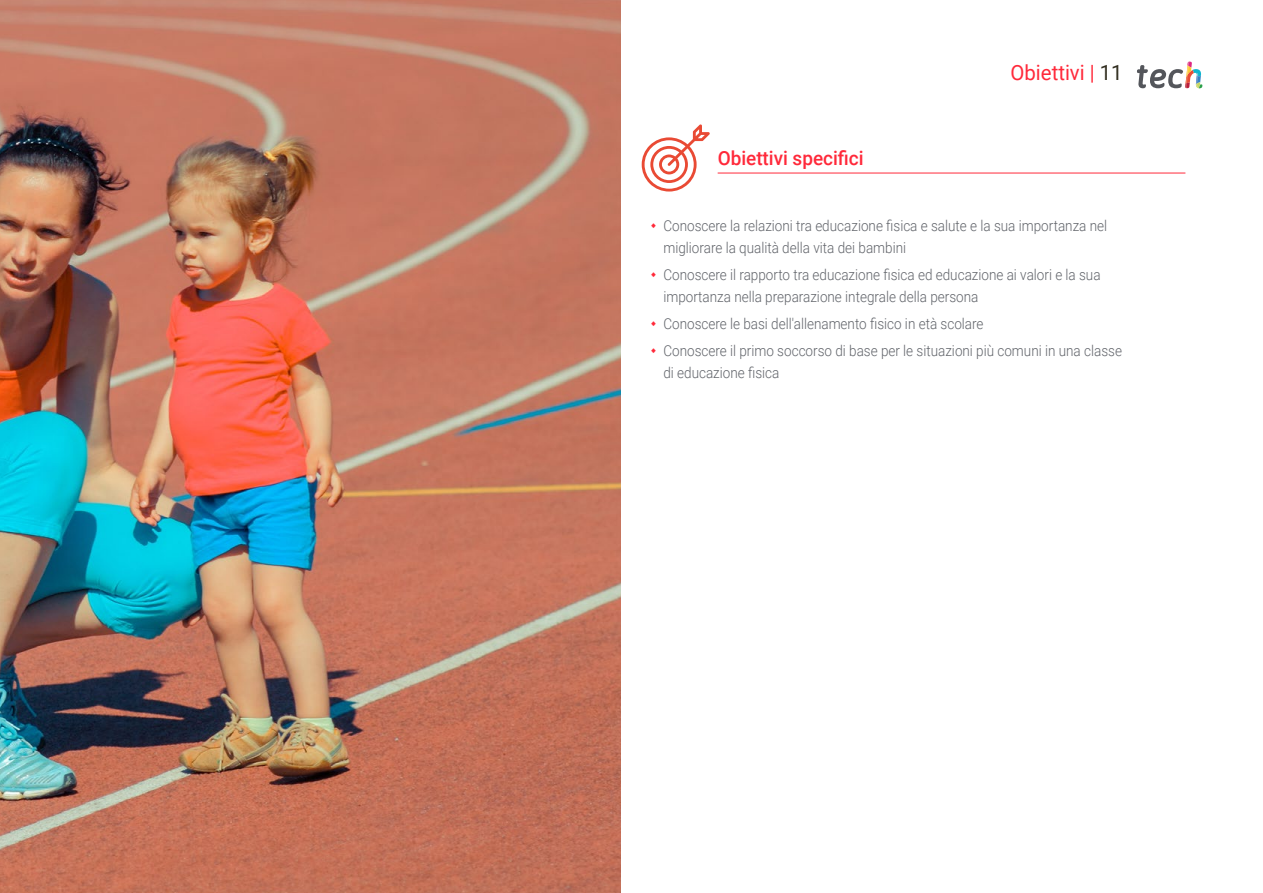
<style>
.page{position:relative;width:1263px;height:893px;background:#fff}
.page>*{position:absolute;margin:0;border:0;box-sizing:border-box;transform-origin:0 0}
.t1{font:21px "Roboto";color:#ff293a}
.t2{font:500 19.5px "Roboto";color:#ff293a}
.t3{font:300 15px/22.5px "Roboto";color:#61646a;scale:.9 1}
.s1{color:#312e20}
</style>
<div class="page">
<img style="left:0;top:0;width:621px;height:893px">
<hr style="left:718px;top:173px;width:467px;height:1px;background:#ff293a">
<svg style="left:1137px;top:62px;width:65px;height:27px"></svg>
<svg style="left:642px;top:124px;width:68px;height:68px"></svg>
<h2 class="t2" style="left:718px;top:144px;width:147px">Obiettivi specifici</h2>
<h1 class="t1" style="left:1010px;top:57px;width:114px">Obiettivi | <span class="s1">11</span></h1>
<p class="t3" style="left:663px;top:213px;width:495px">Conoscere la relazioni tra educazione fisica e salute e la sua importanza nel migliorare la qualità della vita dei bambini</p>
<p class="t3" style="left:663px;top:263px;width:487px">Conoscere il rapporto tra educazione fisica ed educazione ai valori e la sua importanza nella preparazione integrale della persona</p>
<p class="t3" style="left:663px;top:310px;width:511px;line-height:26.7px">Conoscere le basi dell'allenamento fisico in età scolare<br>Conoscere il primo soccorso di base per le situazioni più comuni in una classe</p>
<p class="t3" style="left:663px;top:361px;width:130px">di educazione fisica</p>
</div>
